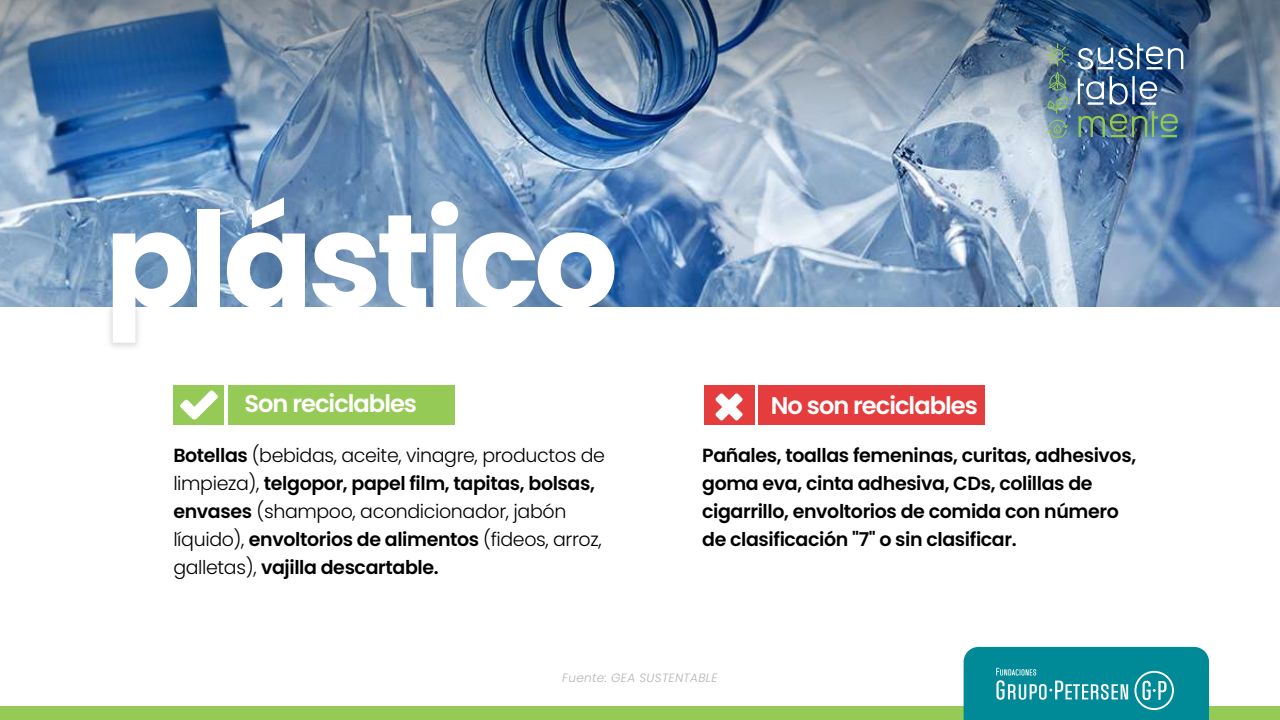
<style>
.page{position:relative;width:1280px;height:720px;background:#fff}
.page>*{position:absolute;margin:0;border:0;box-sizing:border-box;transform-origin:0 0}
.t1{font:700 132.6px "Poppins";letter-spacing:-.04em;color:#fff}
.t2{font:600 24.1px "Poppins";letter-spacing:-.04em;color:#fff}
.t3{font:300 19px/28px "Poppins";letter-spacing:-.02em;color:#000}
.t4{font:600 19px/28px "Poppins";letter-spacing:-.02em;color:#000}
.t5{font:italic 300 12px "Poppins";letter-spacing:.03em;color:#b3b3b3}
.s1{font-weight:600}
</style>
<div class="page">
<div style="left:0;top:707px;width:1280px;height:13px;background:#96ca56"></div>
<img style="left:0;top:146px;width:1280px;height:161px">
<img style="left:75px;top:272px;width:98px;height:75px">
<img style="left:0;top:0;width:1280px;height:146px">
<div style="left:228px;top:386px;width:226px;height:39px;background:#96ca56"></div>
<div style="left:173px;top:386px;width:51px;height:39px;background:#96ca56"></div>
<svg style="left:180px;top:390px;width:38px;height:30px"></svg>
<div style="left:704px;top:386px;width:51px;height:39px;background:#e53c3d"></div>
<div style="left:759px;top:386px;width:226px;height:39px;background:#e53c3d"></div>
<svg style="left:715px;top:393px;width:28px;height:28px"></svg>
<svg style="left:964px;top:647px;width:245px;height:73px;background:#14929e"></svg>
<svg style="left:1046px;top:43px;width:23px;height:23px"></svg>
<svg style="left:1047px;top:97px;width:21px;height:17px"></svg>
<svg style="left:1047px;top:120px;width:21px;height:18px"></svg>
<svg style="left:1049px;top:72px;width:18px;height:19px"></svg>
<svg style="left:1078px;top:43px;width:105px;height:27px"></svg>
<svg style="left:1078px;top:78px;width:26px;height:26px"></svg>
<hr style="left:1088px;top:102px;width:15px;height:3px;background:#fff">
<svg style="left:1110px;top:76px;width:18px;height:29px"></svg>
<hr style="left:1132px;top:76px;width:3px;height:28px;background:#fff">
<hr style="left:1140px;top:102px;width:16px;height:3px;background:#fff">
<svg style="left:1140px;top:81px;width:17px;height:18px"></svg>
<svg style="left:1079px;top:111px;width:99px;height:26px;background:#547b77"></svg>
<h1 class="t1" style="left:105px;top:184px;width:515px">plástico</h1>
<p class="t2" style="left:245px;top:390px;width:174px">Son reciclables</p>
<p class="t3" style="left:173px;top:442px;width:433px"><span class="s1">Botellas</span> (bebidas, aceite, vinagre, productos de limpieza), <span class="s1">telgopor, papel film, tapitas, bolsas, envases</span> (shampoo, acondicionador, jabón líquido), <span class="s1">envoltorios de alimentos</span> (fideos, arroz, galletas), <span class="s1">vajilla descartable.</span></p>
<p class="t2" style="left:771px;top:392px;width:208px">No son reciclables</p>
<p class="t4" style="left:702px;top:442px;width:435px">Pañales, toallas femeninas, curitas, adhesivos, goma eva, cinta adhesiva, CDs, colillas de cigarrillo, envoltorios de comida con número de clasificación "7" o sin clasificar.</p>
<p class="t5" style="left:562px;top:671px;width:157px">Fuente: GEA SUSTENTABLE</p>
</div>
